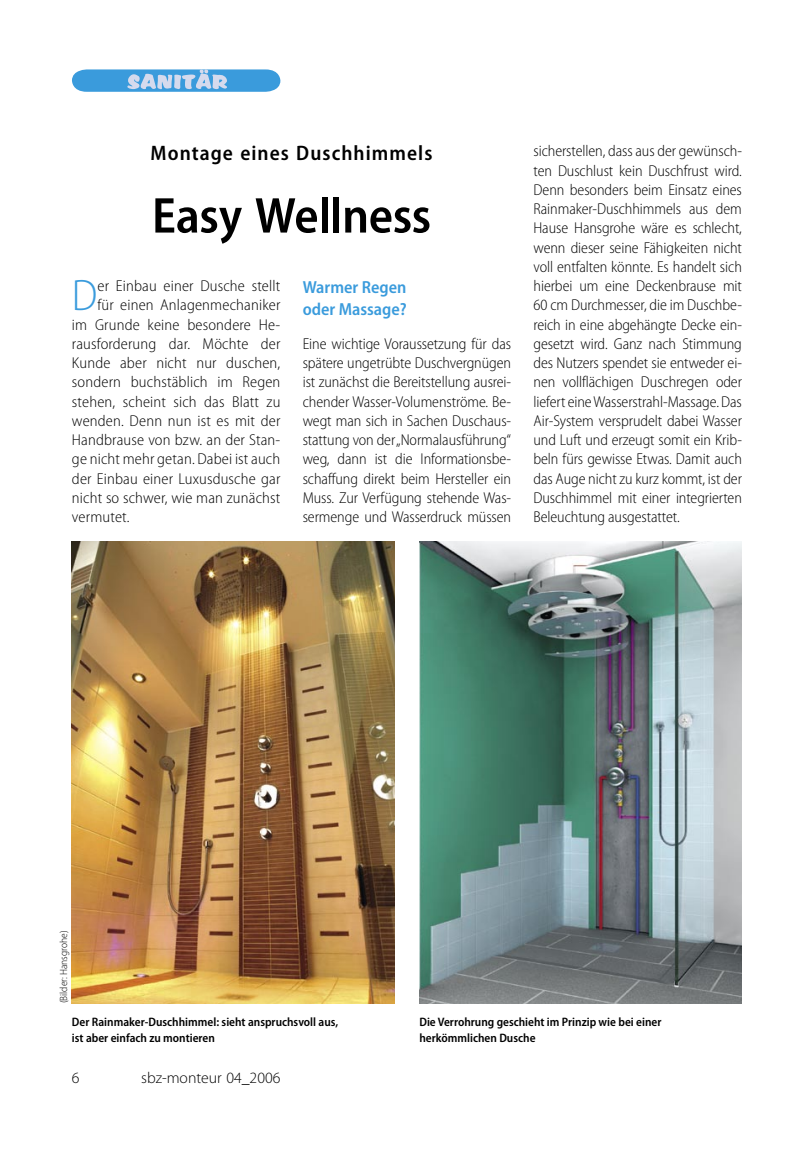
<style>
.page{position:relative;width:804px;height:1156px;background:#fff}
.page>*{position:absolute;margin:0;border:0;box-sizing:border-box;transform-origin:0 0}
._02_Headline{font:600 semi-condensed 50.75px "Myriad Pro";letter-spacing:-.01em;color:#000}
._03_Grundtext_mit_Initial{font:300 semi-condensed 44.27px "Myriad Pro";color:#3a9bdc}
._01_Dachzeile{font:600 semi-condensed 21px "Myriad Pro";letter-spacing:.05em;color:#000}
._06_Zwischenüberschrift{font:600 semi-condensed 17.5px/22.8px "Myriad Pro";color:#3a9bdc}
._04_Grundtext{font:300 semi-condensed 15.75px/19.2px "Myriad Pro";letter-spacing:-.005em;color:#000;text-align:justify}
._03_Grundtext_mit_Initial-2{font:300 semi-condensed 15.75px "Myriad Pro";letter-spacing:.01em;color:#000}
.t1{font:300 15.75px "Myriad Pro";color:#000}
._08_BU{font:600 semi-condensed 12.25px/15.8px "Myriad Pro";color:#000}
._08b_BU_Autor{font:300 semi-condensed 10.5px "Myriad Pro";color:#000}
</style>
<div class="page">
<svg style="left:72px;top:69px;width:208px;height:23px;background:#65ade1"></svg>
<img style="left:72px;top:541px;width:322px;height:462px">
<img style="left:419px;top:541px;width:323px;height:462px">
<p class="_01_Dachzeile" style="left:151px;top:141px;width:283px">Montage eines Duschhimmels</p>
<p class="_02_Headline" style="left:152px;top:188px;width:280px">Easy Wellness</p>
<p class="_06_Zwischenüberschrift" style="left:303px;top:276px;width:106px">Warmer Regen oder Massage?</p>
<p class="_04_Grundtext" style="left:303px;top:334px;width:210px">Eine wichtige Voraussetzung für das spätere ungetrübte Duschvergnügen ist zunächst die Bereitstellung ausrei&shy;chender Wasser-Volumenströme. Be&shy;wegt man sich in Sachen Duschaus&shy;stattung von der „Normalausführung“ weg, dann ist die Informationsbe&shy;schaffung direkt beim Hersteller ein Muss. Zur Verfügung stehende Was&shy;sermenge und Wasserdruck müssen</p>
<p class="_03_Grundtext_mit_Initial" style="left:72px;top:272px;width:27px">D</p>
<p class="_03_Grundtext_mit_Initial-2" style="left:98px;top:277px;width:184px">er Einbau einer Dusche stellt</p>
<p class="_03_Grundtext_mit_Initial-2" style="left:98px;top:296px;width:184px">für einen Anlagenmechaniker</p>
<p class="_03_Grundtext_mit_Initial-2" style="left:72px;top:316px;width:210px">im Grunde keine besondere He-</p>
<p class="_03_Grundtext_mit_Initial-2" style="left:72px;top:335px;width:210px">rausforderung dar. Möchte der</p>
<p class="_03_Grundtext_mit_Initial-2" style="left:72px;top:354px;width:210px">Kunde aber nicht nur duschen,</p>
<p class="_03_Grundtext_mit_Initial-2" style="left:72px;top:373px;width:210px">sondern buchstäblich im Regen</p>
<p class="_03_Grundtext_mit_Initial-2" style="left:72px;top:393px;width:210px">stehen, scheint sich das Blatt zu</p>
<p class="_03_Grundtext_mit_Initial-2" style="left:72px;top:412px;width:210px">wenden. Denn nun ist es mit der</p>
<p class="_03_Grundtext_mit_Initial-2" style="left:72px;top:431px;width:210px">Handbrause von bzw. an der Stan-</p>
<p class="_03_Grundtext_mit_Initial-2" style="left:72px;top:450px;width:210px">ge nicht mehr getan. Dabei ist auch</p>
<p class="_03_Grundtext_mit_Initial-2" style="left:72px;top:470px;width:210px">der Einbau einer Luxusdusche gar</p>
<p class="_03_Grundtext_mit_Initial-2" style="left:72px;top:489px;width:210px">nicht so schwer, wie man zunächst</p>
<p class="_03_Grundtext_mit_Initial-2" style="left:72px;top:508px;width:59px">vermutet.</p>
<p class="_04_Grundtext" style="left:533px;top:142px;width:210px">sicherstellen, dass aus der gewünsch&shy;ten Duschlust kein Duschfrust wird.<br>Denn besonders beim Einsatz eines Rainmaker-Duschhimmels aus dem Hause Hansgrohe wäre es schlecht, wenn dieser seine Fähigkeiten nicht voll entfalten könnte. Es handelt sich hierbei um eine Deckenbrause mit 60 cm Durchmesser, die im Duschbe&shy;reich in eine abgehängte Decke ein&shy;gesetzt wird. Ganz nach Stimmung des Nutzers spendet sie entweder ei&shy;nen vollflächigen Duschregen oder liefert eine Wasserstrahl-Massage. Das Air-System versprudelt dabei Wasser und Luft und erzeugt somit ein Krib&shy;beln fürs gewisse Etwas. Damit auch das Auge nicht zu kurz kommt, ist der Duschhimmel mit einer integrierten Beleuchtung ausgestattet.</p>
<p class="_08b_BU_Autor" style="left:58px;top:1003px;width:74px;rotate:-90deg">(Bilder: Hansgrohe)</p>
<p class="_08_BU" style="left:72px;top:1014px;width:268px">Der Rainmaker-Duschhimmel: sieht anspruchsvoll aus, ist aber einfach zu montieren</p>
<p class="t1" style="left:72px;top:1069px;width:9px">6</p>
<p class="t1" style="left:141px;top:1069px;width:141px">sbz-monteur 04_2006</p>
<p class="_08_BU" style="left:419px;top:1014px;width:243px">Die Verrohrung geschieht im Prinzip wie bei einer herkömmlichen Dusche</p>
</div>
